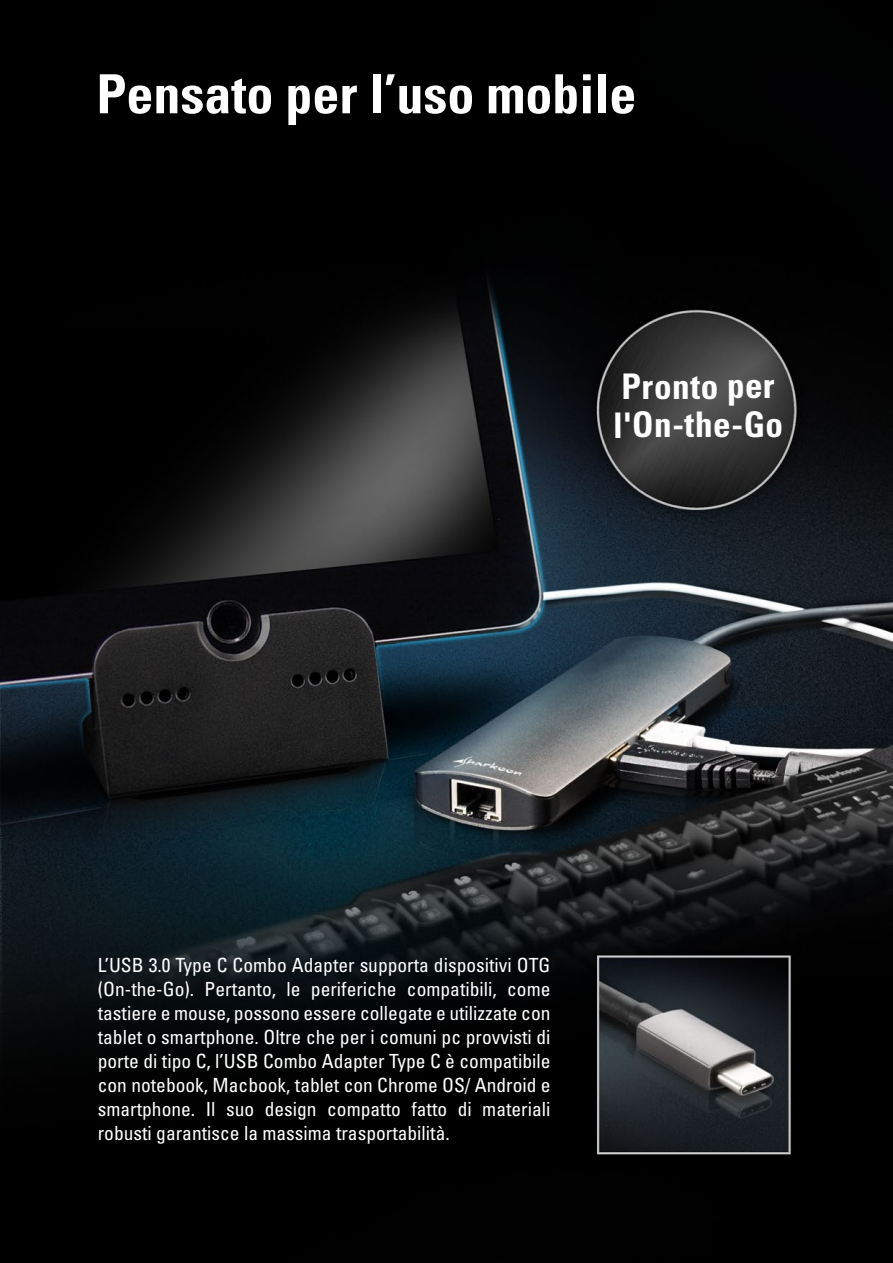
<style>
.page{position:relative;width:893px;height:1263px;background:#fff}
.page>*{position:absolute;margin:0;border:0;box-sizing:border-box;transform-origin:0 0}
.t1{font:700 condensed 54px "Univers";color:#fff}
.t2{font:700 condensed 35.25px/38.7px "Univers";letter-spacing:.005em;color:#fff}
.t3{font:condensed 19.5px/24px "Univers";color:#fff;text-align:justify}
</style>
<div class="page">
<img style="left:0;top:0;width:893px;height:1263px">
<h1 class="t1" style="left:96px;top:61px;width:541px">Pensato per l’uso mobile</h1>
<h2 class="t2" style="left:613px;top:366px;width:172px">Pronto per l'On-the-Go</h2>
<p class="t3" style="left:98px;top:952px;width:454px">L’USB 3.0 Type C Combo Adapter supporta dispositivi OTG (On-the-Go). Pertanto, le periferiche compatibili, come tastiere e mouse, possono essere collegate e utilizzate con tablet o smartphone. Oltre che per i comuni pc provvisti di porte di tipo C, l’USB Combo Adapter Type C è compatibile con notebook, Macbook, tablet con Chrome OS/ Android e smartphone. Il suo design compatto fatto di materiali robusti garantisce la massima trasportabilità.</p>
</div>
